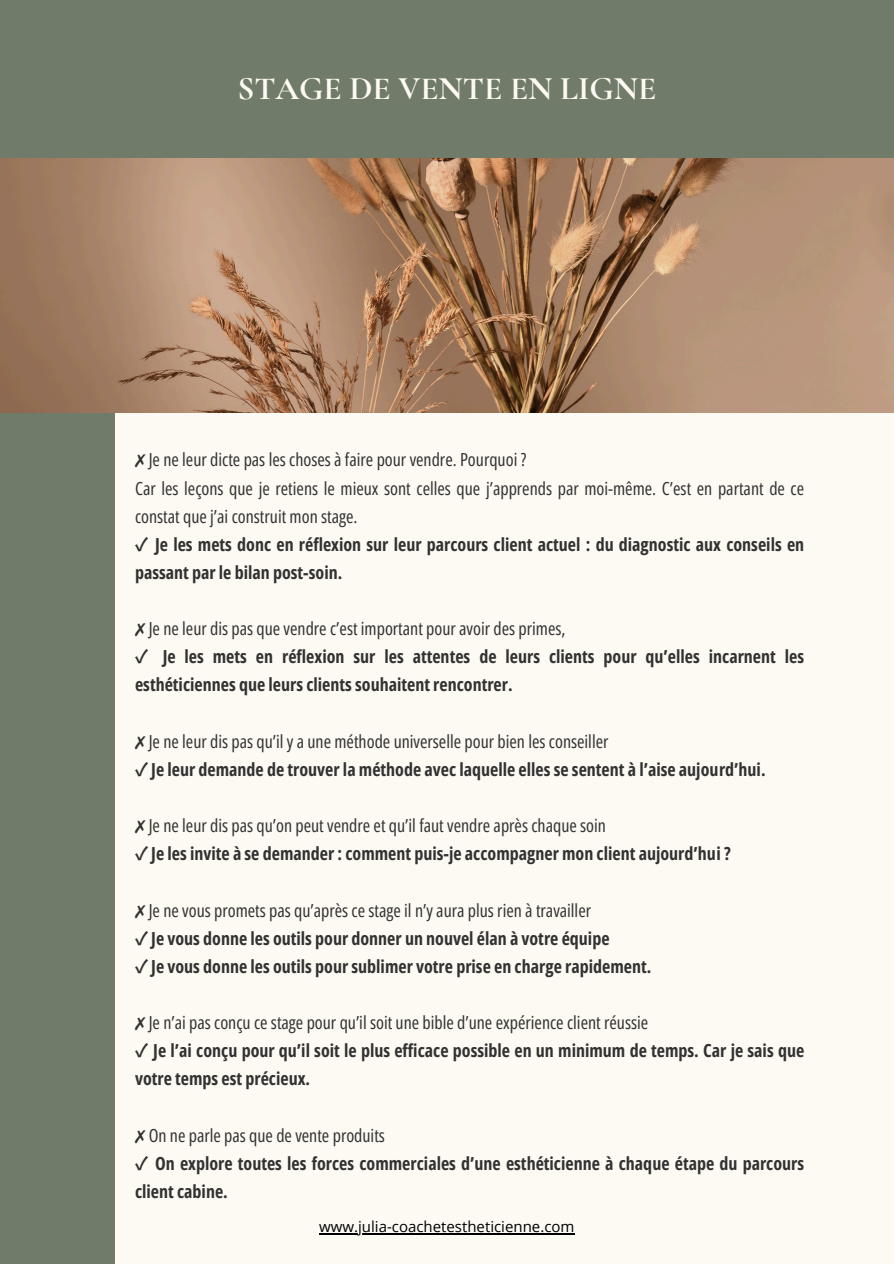
<style>
.page{position:relative;width:894px;height:1264px;background:#fff}
.page>*{position:absolute;margin:0;border:0;box-sizing:border-box;transform-origin:0 0}
.t1{font:700 33px "Cormorant Garamond";color:#fdf9f3}
.t2{font:700 18px/28.2px "Open Sans Condensed";color:#323232}
.t3{font:18px/28.2px "Open Sans Condensed";color:#323232}
.t4{font:15px "Open Sans";color:#000}
.s1{font-family:"Free Serif"}
.s2{font-family:"Noto Sans CJ Ksc"}
</style>
<div class="page">
<div style="left:0;top:0;width:893px;height:1263px;background:#717b69"></div>
<div style="left:115px;top:325px;width:778px;height:938px;background:#fdf9f3"></div>
<img style="left:0;top:159px;width:893px;height:253px">
<hr style="left:319px;top:1233px;width:255px;height:1px;background:#000">
<h1 class="t1" style="left:237px;top:68px;width:420px">STAGE DE VENTE EN LIGNE</h1>
<h2 class="t3" style="left:135px;top:445px;width:670px"><span class="s1">✗</span> Je ne leur dicte pas les choses à faire pour vendre. Pourquoi ?<br>Car les leçons que je retiens le mieux sont celles que j’apprends par moi-même. C’est en partant de ce constat que j’ai construit mon stage.</h2>
<h2 class="t2" style="left:135px;top:529px;width:670px"><span class="s2">✓</span> Je les mets donc en réflexion sur leur parcours client actuel : du diagnostic aux conseils en passant par le bilan post-soin.</h2>
<h2 class="t3" style="left:135px;top:614px;width:432px"><span class="s1">✗</span> Je ne leur dis pas que vendre c’est important pour avoir des primes,</h2>
<h2 class="t2" style="left:135px;top:642px;width:670px"><span class="s2">✓</span> Je les mets en réflexion sur les attentes de leurs clients pour qu’elles incarnent les esthéticiennes que leurs clients souhaitent rencontrer.</h2>
<h2 class="t3" style="left:135px;top:726px;width:475px"><span class="s1">✗</span> Je ne leur dis pas qu’il y a une méthode universelle pour bien les conseiller</h2>
<h2 class="t2" style="left:135px;top:754px;width:632px"><span class="s2">✓</span> Je leur demande de trouver la méthode avec laquelle elles se sentent à l’aise aujourd’hui.</h2>
<h2 class="t3" style="left:135px;top:811px;width:472px"><span class="s1">✗</span> Je ne leur dis pas qu’on peut vendre et qu’il faut vendre après chaque soin</h2>
<h2 class="t2" style="left:135px;top:839px;width:597px"><span class="s2">✓</span> Je les invite à se demander : comment puis-je accompagner mon client aujourd’hui ?</h2>
<h2 class="t3" style="left:135px;top:895px;width:457px"><span class="s1">✗</span> Je ne vous promets pas qu’après ce stage il n’y aura plus rien à travailler</h2>
<h2 class="t2" style="left:135px;top:923px;width:476px"><span class="s2">✓</span> Je vous donne les outils pour donner un nouvel élan à votre équipe</h2>
<h2 class="t2" style="left:135px;top:951px;width:517px"><span class="s2">✓</span> Je vous donne les outils pour sublimer votre prise en charge rapidement.</h2>
<h2 class="t3" style="left:135px;top:1008px;width:514px"><span class="s1">✗</span> Je n’ai pas conçu ce stage pour qu’il soit une bible d’une expérience client réussie</h2>
<h2 class="t2" style="left:135px;top:1036px;width:670px"><span class="s2">✓</span> Je l’ai conçu pour qu’il soit le plus efficace possible en un minimum de temps. Car je sais que votre temps est précieux.</h2>
<h2 class="t3" style="left:135px;top:1120px;width:251px"><span class="s1">✗</span> On ne parle pas que de vente produits</h2>
<h2 class="t2" style="left:135px;top:1148px;width:670px"><span class="s2">✓</span> On explore toutes les forces commerciales d’une esthéticienne à chaque étape du parcours client cabine.</h2>
<p class="t4" style="left:319px;top:1216px;width:257px">www.julia-coachetestheticienne.com</p>
</div>
